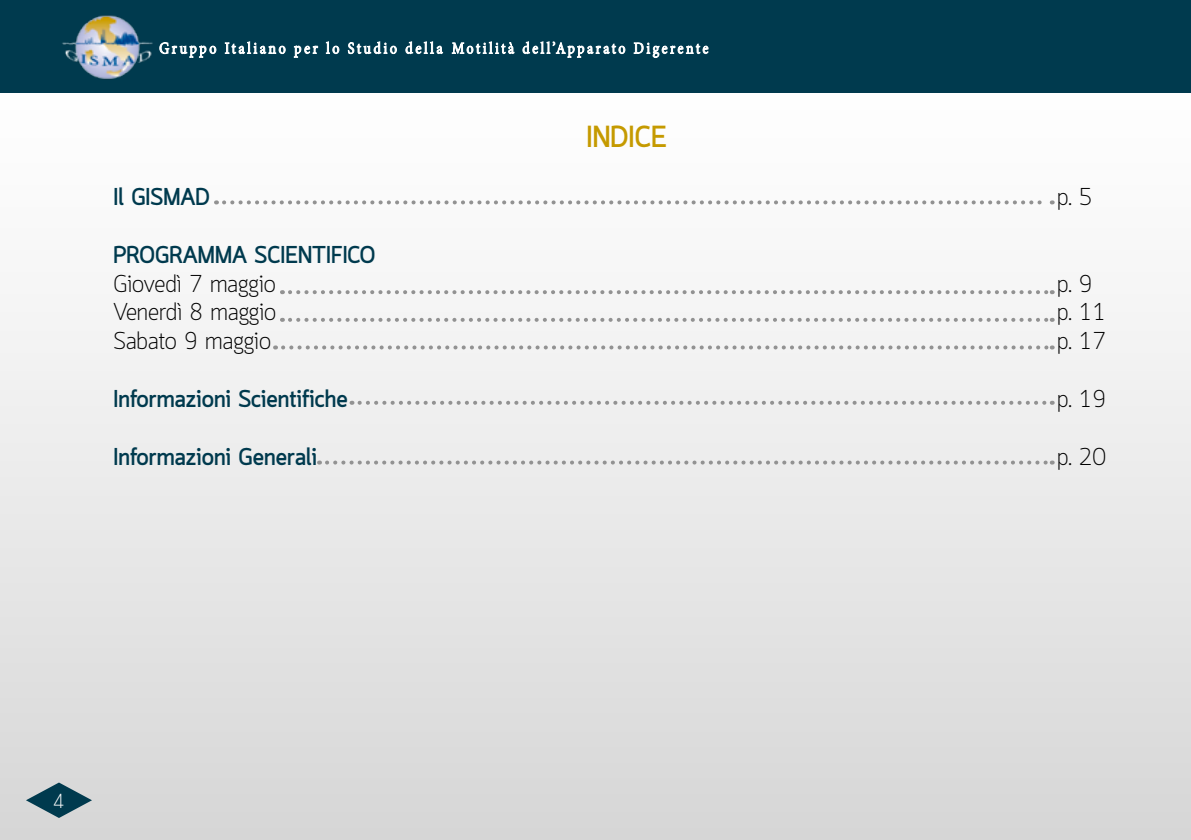
<style>
.page{position:relative;width:1191px;height:840px;background:#fff}
.page>*{position:absolute;margin:0;border:0;box-sizing:border-box;transform-origin:0 0}
.t1{font:700 30px "Quark";color:#c59a00}
.t2{font:700 24px "Quark";color:#003a4e}
.t3{font:300 24px "Quark";color:#000}
.t4{font:300 20px "Quark";color:#fff}
</style>
<div class="page">
<div style="left:0;top:82px;width:1191px;height:757px;background:linear-gradient(to bottom,#fff,#d7d7d7)"></div>
<div style="left:0;top:0;width:1191px;height:93px;background:#003a4e"></div>
<img style="left:62px;top:15px;width:91px;height:64px">
<svg style="left:159px;top:41px;width:549px;height:62px"></svg>
<svg style="left:26px;top:782px;width:66px;height:35px;background:#6a8892"></svg>
<svg style="left:224px;top:200px;width:828px;height:4px"></svg>
<svg style="left:290px;top:290px;width:762px;height:4px"></svg>
<svg style="left:290px;top:317px;width:762px;height:4px"></svg>
<svg style="left:283px;top:345px;width:769px;height:4px"></svg>
<svg style="left:359px;top:400px;width:693px;height:4px"></svg>
<svg style="left:327px;top:460px;width:725px;height:4px;background:#ccc"></svg>
<p class="t1" style="left:586px;top:119px;width:82px">INDICE</p>
<p class="t2" style="left:113px;top:183px;width:98px">Il GISMAD</p>
<p class="t3" style="left:1057px;top:183px;width:37px">p. 5</p>
<p class="t2" style="left:113px;top:240px;width:264px">PROGRAMMA SCIENTIFICO</p>
<p class="t3" style="left:113px;top:269px;width:164px">Giovedì 7 maggio</p>
<p class="t3" style="left:1057px;top:269px;width:37px">p. 9</p>
<p class="t3" style="left:113px;top:298px;width:164px">Venerdì 8 maggio</p>
<p class="t3" style="left:1057px;top:298px;width:50px">p. 11</p>
<p class="t3" style="left:113px;top:327px;width:159px">Sabato 9 maggio</p>
<p class="t3" style="left:1057px;top:327px;width:50px">p. 17</p>
<p class="t2" style="left:113px;top:384px;width:236px">Informazioni Scientifiche</p>
<p class="t3" style="left:1057px;top:384px;width:50px">p. 19</p>
<p class="t2" style="left:113px;top:442px;width:205px">Informazioni Generali</p>
<p class="t3" style="left:1057px;top:442px;width:50px">p. 20</p>
<p class="t4" style="left:53px;top:788px;width:13px">4</p>
</div>
